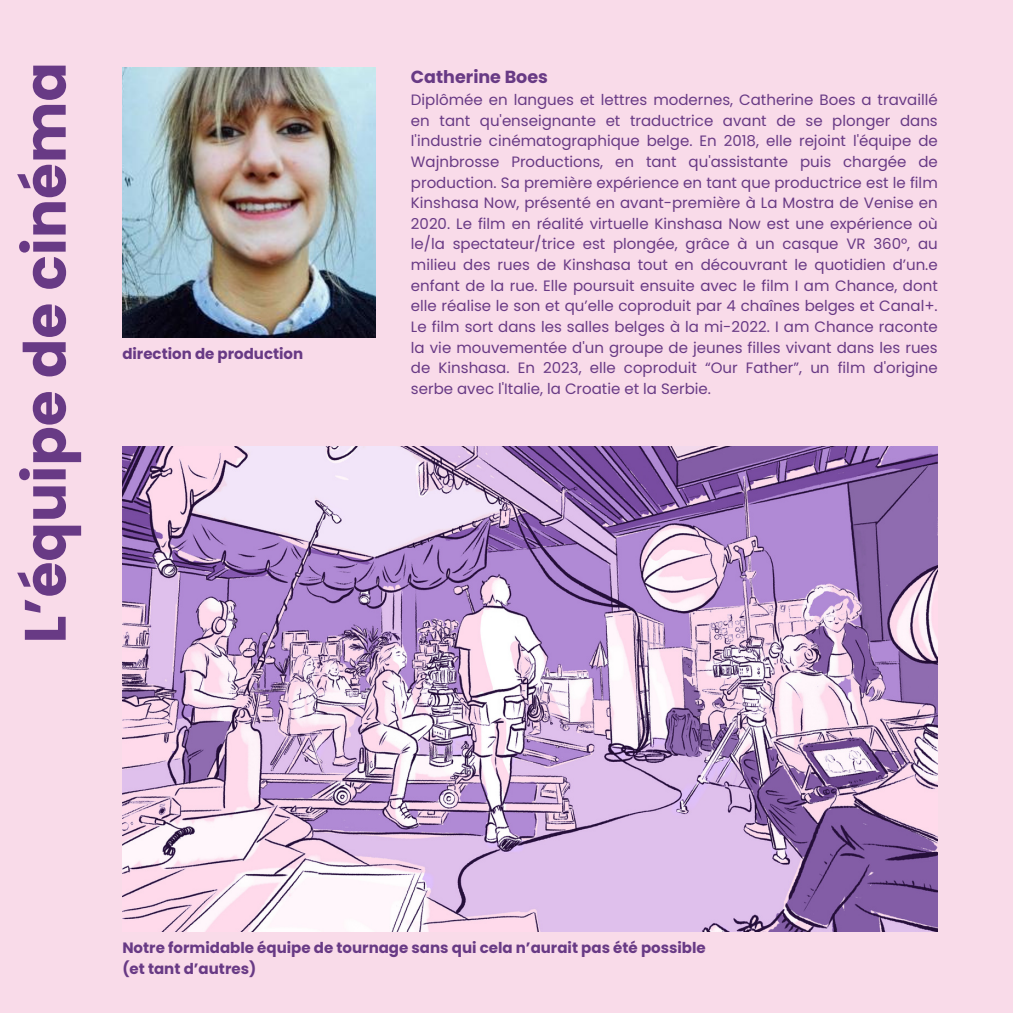
<style>
.page{position:relative;width:1013px;height:1013px;background:#fff}
.page>*{position:absolute;margin:0;border:0;box-sizing:border-box;transform-origin:0 0}
.t1{font:700 58.12px "Poppins";color:#683a85}
.t2{font:700 17.5px "Poppins";color:#683a85}
.t3{font:15px/20.6px "Poppins";color:#683a85;text-align:justify}
.t4{font:700 15px "Poppins";color:#683a85}
</style>
<div class="page">
<div style="left:0;top:0;width:1012px;height:1012px;background:#f9dbe9"></div>
<img style="left:122px;top:67px;width:253px;height:270px">
<img style="left:122px;top:447px;width:815px;height:484px">
<p class="t1" style="left:5px;top:643px;width:583px;rotate:-90deg">L’équipe de cinéma</p>
<p class="t4" style="left:122px;top:343px;width:182px">direction de production</p>
<p class="t2" style="left:411px;top:65px;width:138px">Catherine Boes</p>
<p class="t3" style="left:411px;top:89px;width:528px">Diplômée en langues et lettres modernes, Catherine Boes a travaillé en tant qu'enseignante et traductrice avant de se plonger dans l'industrie cinématographique belge. En 2018, elle rejoint l'équipe de Wajnbrosse Productions, en tant qu'assistante puis chargée de production. Sa première expérience en tant que productrice est le film Kinshasa Now, présenté en avant-première à La Mostra de Venise en 2020. Le film en réalité virtuelle Kinshasa Now est une expérience où le/la spectateur/trice est plongée, grâce à un casque VR 360°, au milieu des rues de Kinshasa tout en découvrant le quotidien d’un.e enfant de la rue. Elle poursuit ensuite avec le film I am Chance, dont elle réalise le son et qu’elle coproduit par 4 chaînes belges et Canal+.<br>Le film sort dans les salles belges à la mi-2022. I am Chance raconte la vie mouvementée d'un groupe de jeunes filles vivant dans les rues de Kinshasa. En 2023, elle coproduit “Our Father”, un film d'origine serbe avec l'Italie, la Croatie et la Serbie.</p>
<p class="t4" style="left:122px;top:937px;width:585px">Notre formidable équipe de tournage sans qui cela n’aurait pas été possible</p>
<p class="t4" style="left:122px;top:957px;width:135px">(et tant d’autres)</p>
</div>
